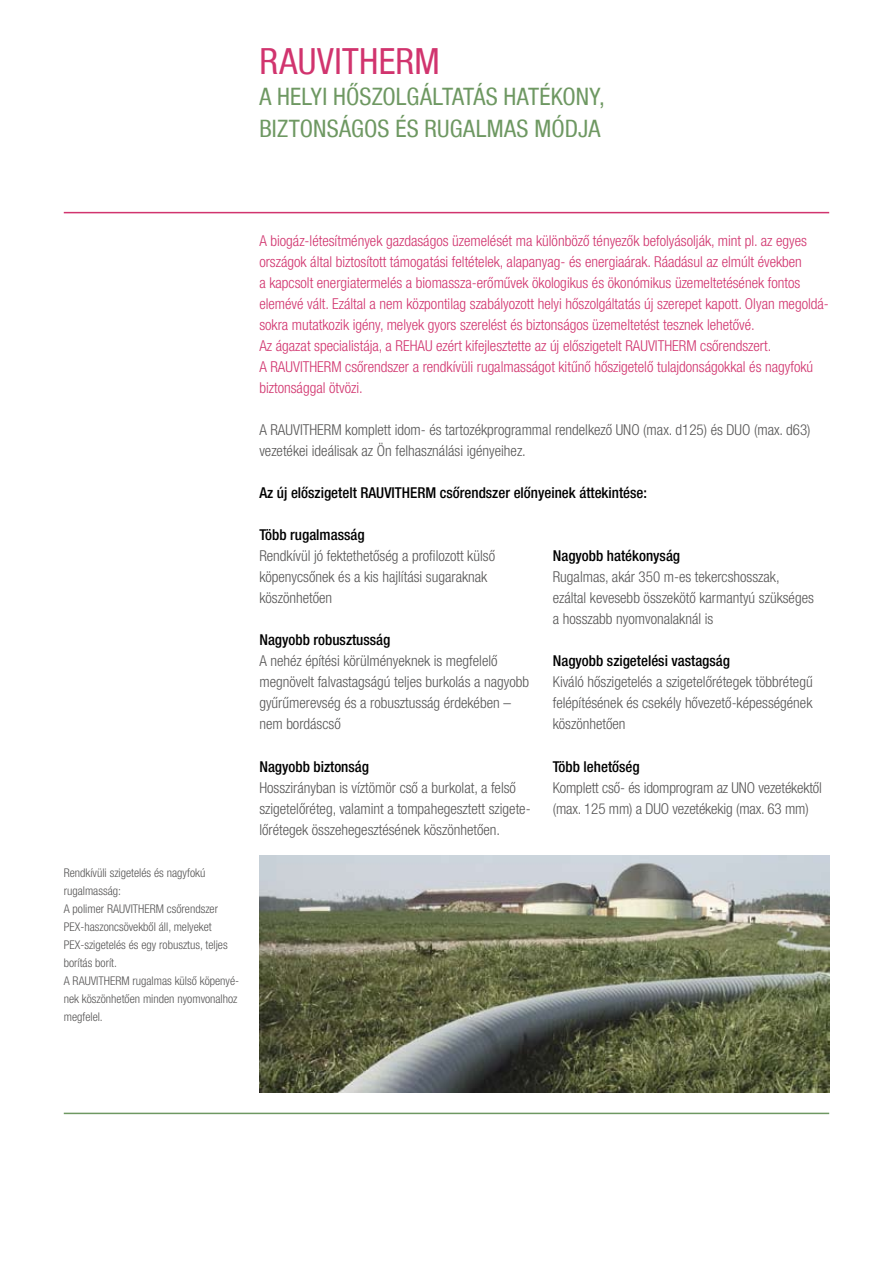
<style>
.page{position:relative;width:893px;height:1263px;background:#fff}
.page>*{position:absolute;margin:0;border:0;box-sizing:border-box;transform-origin:0 0}
.t1{font:condensed 36px "Helvetica Neue LT Com";color:#d1346e}
.t2{font:condensed 24px "Helvetica Neue LT Com";color:#6e9862}
.t3{font:300 condensed 15px/21px "Helvetica Neue LT Com";color:#575656}
.t4{font:300 condensed 15px/21px "Helvetica Neue LT Com";color:#d1346e}
.t5{font:500 condensed 15px "Helvetica Neue LT Com";color:#000}
.t6{font:300 condensed 12px/18px "Helvetica Neue LT Com";color:#575656}
</style>
<div class="page">
<hr style="left:64px;top:212px;width:765px;height:1px;background:#d1346e">
<hr style="left:64px;top:1113px;width:765px;height:1px;background:#6e9862">
<img style="left:259px;top:855px;width:570px;height:238px">
<h1 class="t1" style="left:259px;top:40px;width:39px">RAUVITHERM</h1>
<h2 class="t2" style="left:259px;top:83px;width:29px">A HELYI</h2>
<h2 class="t2" style="left:333px;top:83px;width:13px">HŐSZOLGÁLTATÁS</h2>
<h2 class="t2" style="left:503px;top:83px;width:13px">HATÉKONY</h2>
<h2 class="t2" style="left:599px;top:83px;width:7px">,</h2>
<h2 class="t2" style="left:259px;top:114px;width:13px">BIZTONSÁGOS</h2>
<h2 class="t2" style="left:395px;top:114px;width:43px">ÉS RUGALMAS</h2>
<h2 class="t2" style="left:534px;top:114px;width:14px">MÓDJA</h2>
<p class="t6" style="left:64px;top:863px;width:177px">Rendkívüli szigetelés és nagyfokú rugalmasság:<br>A polimer RAUVITHERM csőrendszer<br>PEX-haszoncsövekből áll, melyeket<br>PEX-szigetelés és egy robusztus, teljes borítás borít.<br>A RAUVITHERM rugalmas külső köpenyé&shy;nek köszönhetően minden nyomvonalhoz megfelel.</p>
<p class="t4" style="left:259px;top:231px;width:571px">A biogáz-létesítmények gazdaságos üzemelését ma különböző tényezők befolyásolják, mint pl. az egyes országok által biztosított támogatási feltételek, alapanyag- és energiaárak. Ráadásul az elmúlt években<br>a kapcsolt energiatermelés a biomassza-erőművek ökologikus és ökonómikus üzemeltetésének fontos elemévé vált. Ezáltal a nem központilag szabályozott helyi hőszolgáltatás új szerepet kapott. Olyan megoldá&shy;sokra mutatkozik igény, melyek gyors szerelést és biztonságos üzemeltetést tesznek lehetővé.<br>Az ágazat specialistája, a REHAU ezért kifejlesztette az új előszigetelt RAUVITHERM csőrendszert.<br>A RAUVITHERM csőrendszer a rendkívüli rugalmasságot kitűnő hőszigetelő tulajdonságokkal és nagyfokú biztonsággal ötvözi.</p>
<p class="t3" style="left:259px;top:420px;width:553px">A RAUVITHERM komplett idom- és tartozékprogrammal rendelkező UNO (max. d125) és DUO (max. d63) vezetékei ideálisak az Ön felhasználási igényeihez.</p>
<p class="t5" style="left:259px;top:484px;width:389px">Az új előszigetelt RAUVITHERM csőrendszer előnyeinek áttekintése:</p>
<p class="t5" style="left:259px;top:526px;width:107px">Több rugalmasság</p>
<p class="t3" style="left:259px;top:546px;width:237px">Rendkívül jó fektethetőség a profilozott külső köpenycsőnek és a kis hajlítási sugaraknak köszönhetően</p>
<p class="t5" style="left:259px;top:631px;width:133px">Nagyobb robusztusság</p>
<p class="t3" style="left:259px;top:651px;width:271px">A nehéz építési körülményeknek is megfelelő megnövelt falvastagságú teljes burkolás a nagyobb gyűrűmerevség és a robusztusság érdekében – nem bordáscső</p>
<p class="t5" style="left:259px;top:757px;width:111px">Nagyobb biztonság</p>
<p class="t3" style="left:259px;top:777px;width:273px">Hosszirányban is víztömör cső a burkolat, a felső szigetelőréteg, valamint a tompahegesztett szigete&shy;lőrétegek összehegesztésének köszönhetően.</p>
<p class="t5" style="left:553px;top:547px;width:129px">Nagyobb hatékonyság</p>
<p class="t3" style="left:553px;top:567px;width:263px">Rugalmas, akár 350 m-es tekercshosszak, ezáltal kevesebb összekötő karmantyú szükséges a hosszabb nyomvonalaknál is</p>
<p class="t5" style="left:553px;top:652px;width:179px">Nagyobb szigetelési vastagság</p>
<p class="t3" style="left:553px;top:672px;width:261px;text-align:justify">Kiváló hőszigetelés a szigetelőrétegek többrétegű felépítésének és csekély hővezető-képességének köszönhetően</p>
<p class="t5" style="left:553px;top:757px;width:88px">Több lehetőség</p>
<p class="t3" style="left:553px;top:777px;width:271px">Komplett cső- és idomprogram az UNO vezetékektől (max. 125 mm) a DUO vezetékekig (max. 63 mm)</p>
</div>
